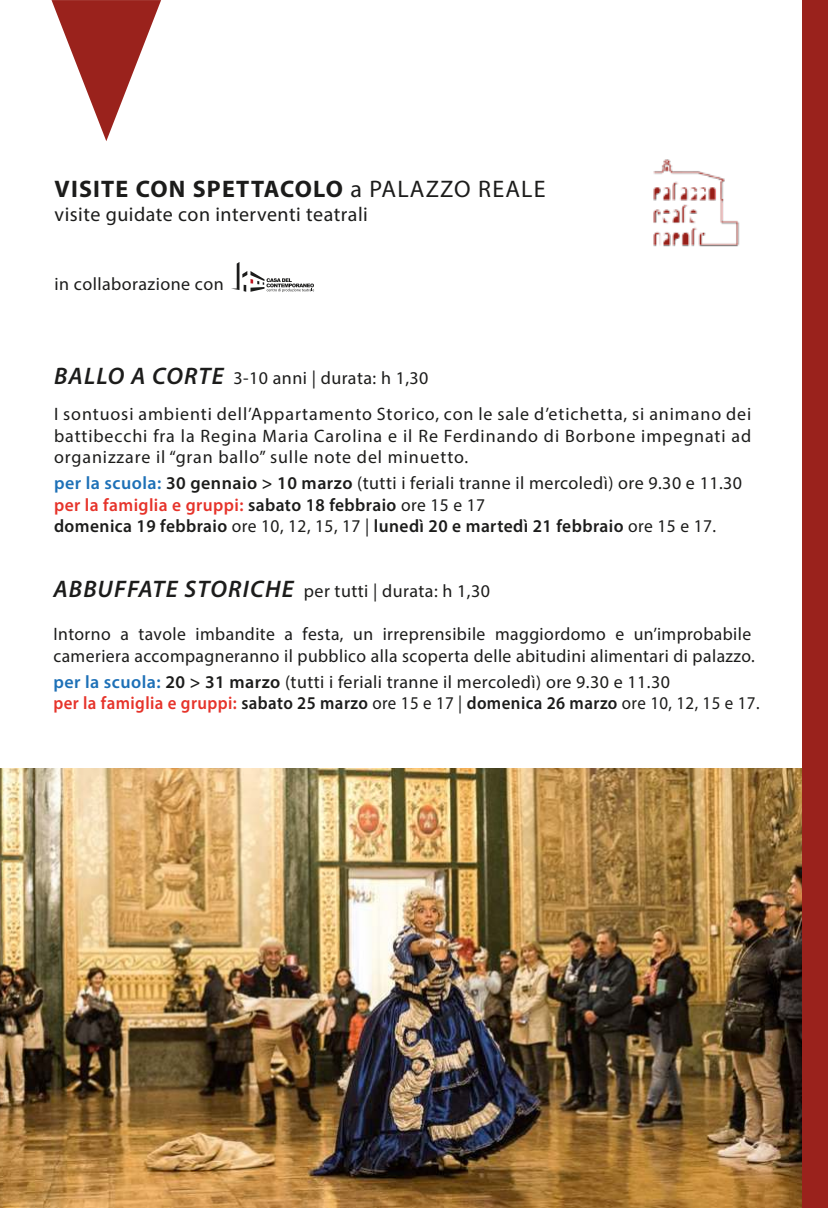
<style>
.page{position:relative;width:828px;height:1208px;background:#fff}
.page>*{position:absolute;margin:0;border:0;box-sizing:border-box;transform-origin:0 0}
.t1{font:700 24px "Myriad Pro";letter-spacing:.05em;color:#1c1c1b}
.t2{font:20px "Myriad Pro";letter-spacing:.025em;color:#1c1c1b}
.t3{font:18px/21.6px "Myriad Pro";letter-spacing:.025em;color:#1c1c1b}
.t4{font:18px/36px "Myriad Pro";letter-spacing:.05em;color:#1c1c1b}
.t5{font:600 18px/21.6px "Myriad Pro";letter-spacing:.025em;color:#1c1c1b}
.s1{font-weight:400}
.s2{font-weight:600;font-style:italic;font-size:24px}
.s3{color:#1d70b7}
.s4{color:#e6332a}
.s5{font-weight:600;color:#1d70b7}
.s6{font-weight:600}
.s7{font-weight:600;color:#e6332a}
</style>
<div class="page">
<img style="left:0;top:769px;width:802px;height:439px">
<div style="left:802px;top:0;width:26px;height:1208px;background:#9a221c"></div>
<svg style="left:51px;top:0;width:110px;height:141px"></svg>
<img style="left:653px;top:159px;width:87px;height:88px">
<svg style="left:231px;top:262px;width:83px;height:30px"></svg>
<h1 class="t1" style="left:55px;top:180px;width:492px">VISITE CON SPETTACOLO <span class="s1">a PALAZZO REALE</span></h1>
<p class="t2" style="left:55px;top:206px;width:315px">visite guidate con interventi teatrali</p>
<p class="t3" style="left:55px;top:275px;width:171px">in collaborazione con</p>
<p class="t4" style="left:54px;top:362px;width:699px"><span class="s2">BALLO A CORTE</span> 3-10 anni | durata: h 1,30<br>I sontuosi ambienti dell’Appartamento Storico, con le sale d’etichetta, si animano dei</p>
<p class="t4" style="left:54px;top:426px;width:699px;line-height:21.6px">battibecchi fra la Regina Maria Carolina e il Re Ferdinando di Borbone impegnati ad organizzare il “gran ballo” sulle note del minuetto.</p>
<p class="t5" style="left:54px;top:473px;width:689px"><span class="s3">per la scuola:</span> 30 gennaio &gt; 10 marzo <span class="s1">(tutti i feriali tranne il mercoledì) ore 9.30 e 11.30 </span><span class="s4">per la famiglia e gruppi:</span> sabato 18 febbraio <span class="s1">ore 15 e 17<br></span>domenica 19 febbraio <span class="s1">ore 10, 12, 15, 17 |</span> lunedì 20 e martedì 21 febbraio <span class="s1">ore 15 e 17.</span></p>
<p class="t3" style="left:53px;top:582px;width:438px"><span class="s2">ABBUFFATE STORICHE</span> per tutti | durata: h 1,30</p>
<p class="t3" style="left:53px;top:625px;width:703px">Intorno a tavole imbandite a festa, un irreprensibile maggiordomo e un’improbabile cameriera accompagneranno il pubblico alla scoperta delle abitudini alimentari di palazzo.</p>
<p class="t3" style="left:53px;top:672px;width:707px"><span class="s5">per la scuola:</span> <span class="s6">20 &gt; 31 marzo</span> (tutti i feriali tranne il mercoledì) ore 9.30 e 11.30<br><span class="s7">per la famiglia e gruppi:</span> <span class="s6">sabato 25 marzo</span> ore 15 e 17 | <span class="s6">domenica 26 marzo</span> ore 10, 12, 15 e 17.</p>
</div>
